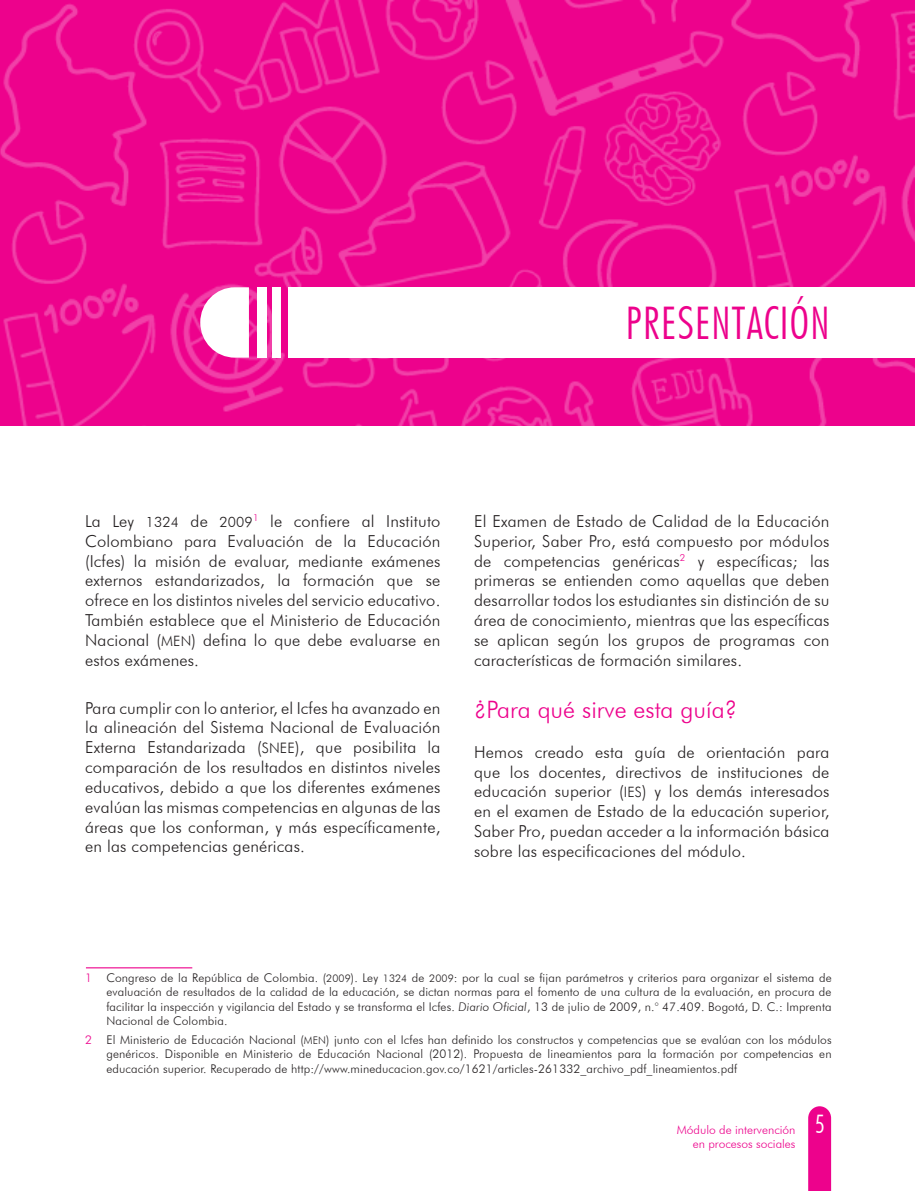
<style>
.page{position:relative;width:915px;height:1191px;background:#fff}
.page>*{position:absolute;margin:0;border:0;box-sizing:border-box;transform-origin:0 0}
.Texto_Corrido{font:300 condensed 45px "Futura BT";letter-spacing:.02em;color:#ed028c}
.TEXTO_CORRIDO{font:300 24px "Futura BT";color:#ed028c}
.TEXTO_CORRIDO-2{font:300 16.5px/19.8px "Futura BT";letter-spacing:.01em;color:#231f20;text-align:justify}
.Nota_al_pie{font:300 12px/14.4px "Futura BT";letter-spacing:.01em;color:#231f20;text-align:justify}
.t1{font:300 12px/14.4px "Futura BT";color:#ed028c}
.s1{font-size:14.25px}
.s2{font-size:14.4px}
.s3{color:#ed028c}
.s4{font-size:10.5px}
.s5{font-style:italic}
.s6{font-stretch:condensed;font-size:25.5px;color:#fff}
</style>
<div class="page">
<svg style="left:808px;top:1106px;width:22px;height:85px;background:#ed0b90"></svg>
<img style="left:0;top:0;width:914px;height:425px">
<div style="left:271px;top:287px;width:9px;height:71px;background:#fff"></div>
<div style="left:257px;top:287px;width:10px;height:71px;background:#fff"></div>
<svg style="left:200px;top:287px;width:49px;height:71px"></svg>
<div style="left:288px;top:287px;width:626px;height:71px;background:#fff"></div>
<hr style="left:86px;top:967px;width:106px;height:1px;background:#ed028c">
<p class="Texto_Corrido" style="left:625px;top:296px;width:206px">PRESENTACIÓN</p>
<p class="TEXTO_CORRIDO-2" style="left:85px;top:511px;width:357px">La Ley <span class="s1">1324</span> de <span class="s1">2009</span><sup>1</sup> le confiere al Instituto Colombiano para Evaluación de la Educación (Icfes) la misión de evaluar, mediante exámenes externos estandarizados, la formación que se ofrece en los distintos niveles del servicio educativo.<br>También establece que el Ministerio de Educación Nacional (<span class="s1">MEN</span>) defina lo que debe evaluarse en estos exámenes.</p>
<p class="TEXTO_CORRIDO-2" style="left:85px;top:698px;width:357px">Para cumplir con lo anterior, el Icfes ha avanzado en la alineación del Sistema Nacional de Evaluación Externa Estandarizada (<span class="s2">SNEE</span>), que posibilita la comparación de los resultados en distintos niveles educativos, debido a que los diferentes exámenes evalúan las mismas competencias en algunas de las áreas que los conforman, y más específicamente, en las competencias genéricas.</p>
<p class="TEXTO_CORRIDO-2" style="left:474px;top:511px;width:357px">El Examen de Estado de Calidad de la Educación Superior, Saber Pro, está compuesto por módulos de competencias genéricas<sup>2</sup> y específicas; las primeras se entienden como aquellas que deben desarrollar todos los estudiantes sin distinción de su área de conocimiento, mientras que las específicas se aplican según los grupos de programas con características de formación similares.</p>
<p class="TEXTO_CORRIDO" style="left:474px;top:695px;width:264px">¿Para qué sirve esta guía?</p>
<p class="TEXTO_CORRIDO-2" style="left:474px;top:742px;width:357px">Hemos creado esta guía de orientación para que los docentes, directivos de instituciones de educación superior (<span class="s1">IES</span>) y los demás interesados en el examen de Estado de la educación superior, Saber Pro, puedan acceder a la información básica sobre las especificaciones del módulo.</p>
<p class="Nota_al_pie" style="left:106px;top:970px;width:726px;text-indent:-21px"><span class="s3">1</span> Congreso de la República de Colombia. (<span class="s4">2009</span>). Ley <span class="s4">1324</span> de <span class="s4">2009</span>: por la cual se fijan parámetros y criterios para organizar el sistema de evaluación de resultados de la calidad de la educación, se dictan normas para el fomento de una cultura de la evaluación, en procura de facilitar la inspección y vigilancia del Estado y se transforma el Icfes. <span class="s5">Diario Oficial</span>, 13 de julio de 2009, n.° 47.409. Bogotá, D. C.: Imprenta Nacional de Colombia.</p>
<p class="Nota_al_pie" style="left:106px;top:1032px;width:726px;text-indent:-21px"><span class="s3">2</span> El Ministerio de Educación Nacional (<span class="s4">MEN</span>) junto con el Icfes han definido los constructos y competencias que se evalúan con los módulos genéricos. Disponible en Ministerio de Educación Nacional (2012). Propuesta de lineamientos para la formación por competencias en educación superior. Recuperado de http://www.mineducacion.gov.co/1621/articles-261332_archivo_pdf_lineamientos.pdf</p>
<p class="t1" style="left:692px;top:1122px;width:133px;text-indent:-16px">Módulo de intervención <span class="s6">5 </span>en procesos sociales</p>
</div>
